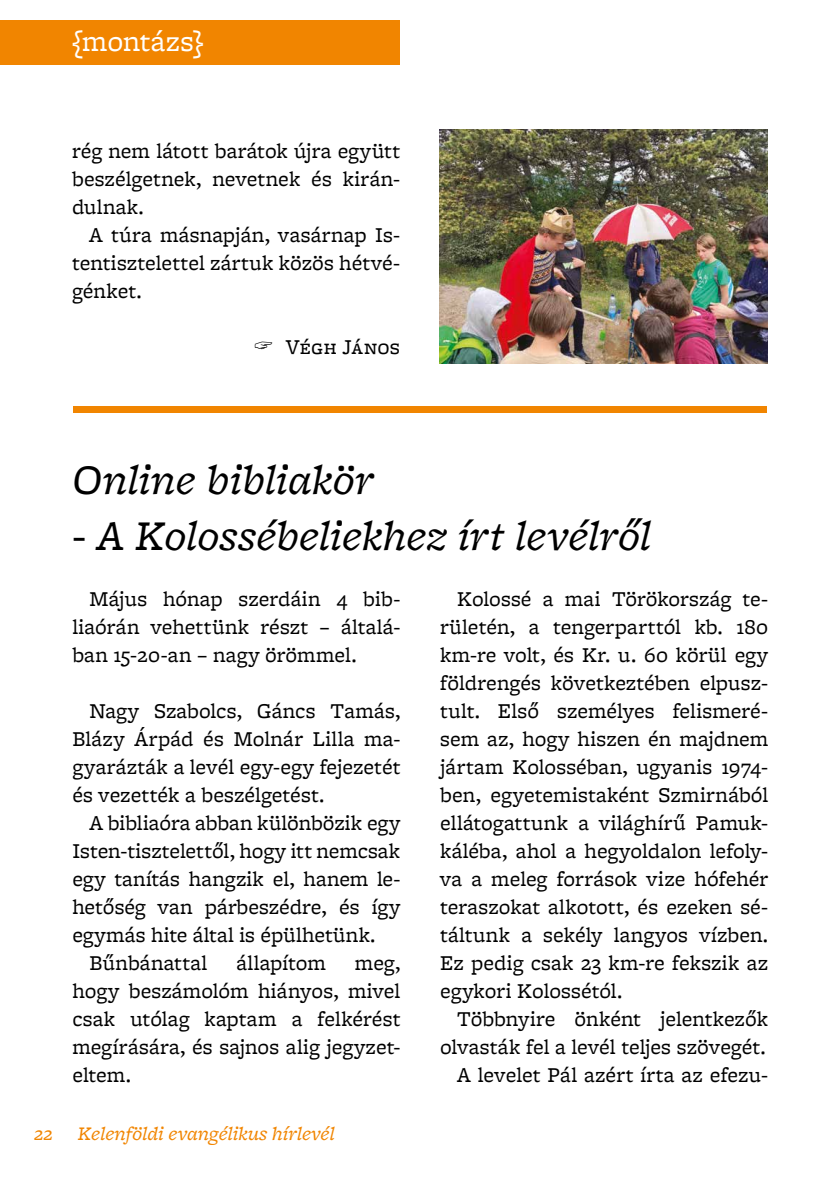
<style>
.page{position:relative;width:840px;height:1191px;background:#fff}
.page>*{position:absolute;margin:0;border:0;box-sizing:border-box;transform-origin:0 0}
.t1{font:italic 44px "Freight Micro W03";color:#000}
.t2{font:30px "Freight Micro W03";letter-spacing:.005em;color:#fff}
.t3{font:22px/28px "Freight Micro W03";letter-spacing:.005em;color:#000;text-align:justify}
.t4{font:italic 20px "Freight Micro W03";color:#f18500}
</style>
<div class="page">
<div style="left:0;top:20px;width:400px;height:45px;background:#f18500"></div>
<img style="left:439px;top:130px;width:328px;height:233px">
<div style="left:73px;top:406px;width:693px;height:7px;background:#f18500"></div>
<h2 class="t2" style="left:72px;top:20px;width:133px">{montázs}</h2>
<p class="t3" style="left:72px;top:136px;width:329px">rég nem látott barátok újra együtt beszélgetnek, nevetnek és kirán&shy;dulnak.</p>
<p class="t3" style="left:72px;top:220px;width:329px;text-indent:17px">A túra másnapján, vasárnap Is&shy;tentisztelettel zártuk közös hétvé&shy;génket.</p>
<p class="t3" style="left:286px;top:332px;width:116px">Végh János</p>
<h1 class="t1" style="left:72px;top:449px;width:303px">Online bibliakör</h1>
<h1 class="t1" style="left:72px;top:505px;width:580px">- A Kolossébeliekhez írt levélről</h1>
<p class="t3" style="left:72px;top:584px;width:329px;text-indent:17px">Május hónap szerdáin 4 bib&shy;liaórán vehettünk részt – általá&shy;ban 15-20-an – nagy örömmel.</p>
<p class="t3" style="left:72px;top:696px;width:329px;text-indent:17px">Nagy Szabolcs, Gáncs Tamás, Blázy Árpád és Molnár Lilla ma&shy;gyarázták a levél egy-egy fejezetét és vezették a beszélgetést.</p>
<p class="t3" style="left:89px;top:808px;width:312px">A bibliaóra abban különbözik egy</p>
<p class="t3" style="left:72px;top:836px;width:329px">Isten-tisztelettől, hogy itt nemcsak</p>
<p class="t3" style="left:72px;top:864px;width:329px">egy tanítás hangzik el, hanem le-</p>
<p class="t3" style="left:72px;top:892px;width:329px">hetőség van párbeszédre, és így</p>
<p class="t3" style="left:72px;top:920px;width:304px">egymás hite által is épülhetünk.</p>
<p class="t3" style="left:89px;top:948px;width:119px">Bűnbánattal</p>
<p class="t3" style="left:236px;top:948px;width:91px">állapítom</p>
<p class="t3" style="left:72px;top:948px;width:329px;text-indent:282px">meg, hogy beszámolóm hiányos, mivel csak utólag kaptam a felkérést megírására, és sajnos alig jegyzet&shy;eltem.</p>
<p class="t4" style="left:34px;top:1119px;width:20px">22</p>
<p class="t4" style="left:78px;top:1119px;width:258px">Kelenföldi evangélikus hírlevél</p>
<p class="t3" style="left:440px;top:584px;width:329px;text-indent:17px">Kolossé a mai Törökország te&shy;rületén, a tengerparttól kb. 180 km-re volt, és Kr. u. 60 körül egy földrengés következtében elpusz&shy;tult. Első személyes felismeré&shy;sem az, hogy hiszen én majdnem jártam Kolosséban, ugyanis 1974- ben, egyetemistaként Szmirnából ellátogattunk a világhírű Pamuk&shy;káléba, ahol a hegyoldalon lefoly&shy;va a meleg források vize hófehér teraszokat alkotott, és ezeken sé&shy;táltunk a sekély langyos vízben.<br>Ez pedig csak 23 km-re fekszik az egykori Kolossétól.</p>
<p class="t3" style="left:440px;top:1004px;width:329px;text-align:right">Többnyire önként jelentkezők olvasták fel a levél teljes szövegét.<br>A levelet Pál azért írta az efezu-</p>
</div>
